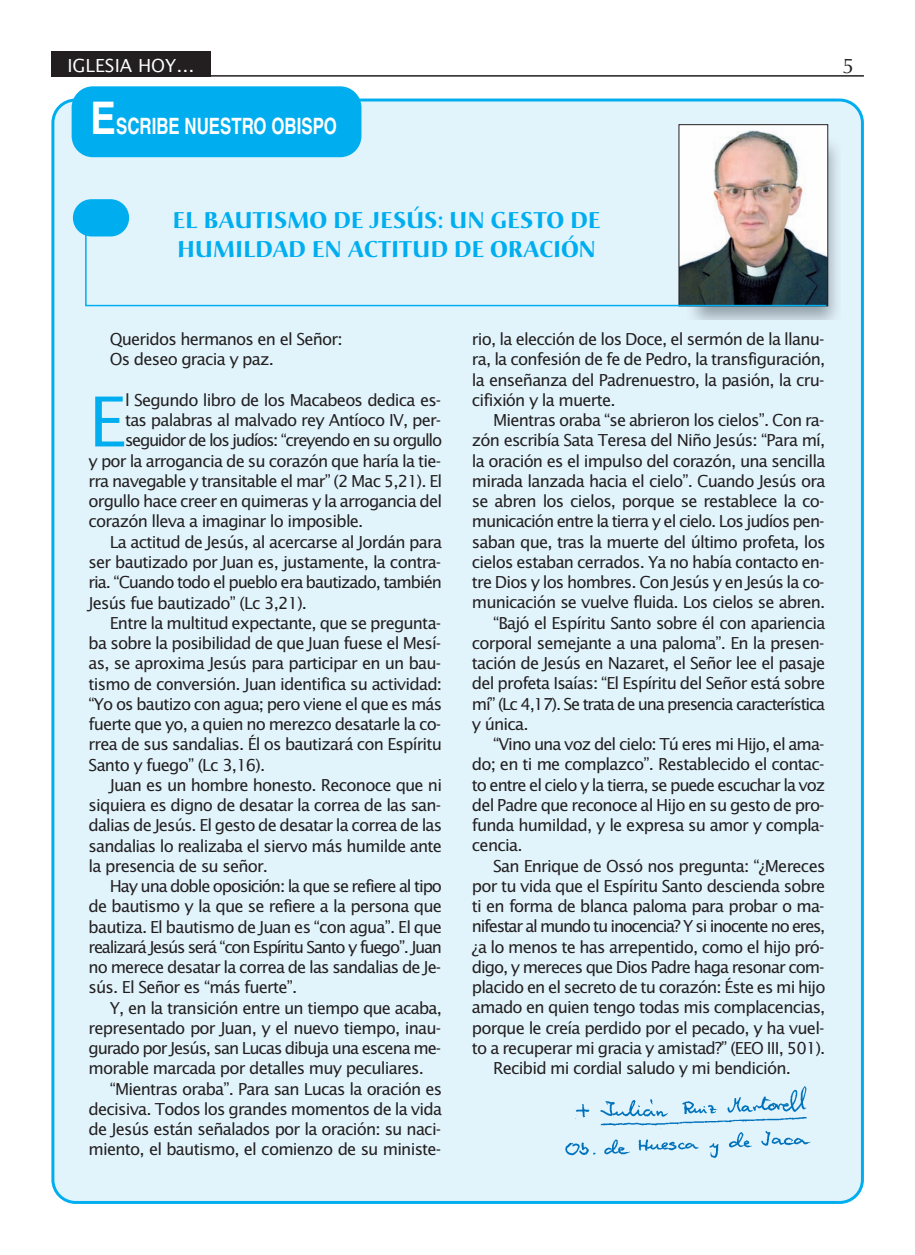
<style>
.page{position:relative;width:915px;height:1255px;background:#fff}
.page>*{position:absolute;margin:0;border:0;box-sizing:border-box;transform-origin:0 0}
.t1{font:69px "Lucida Sans Std";color:#00aeef}
.t2{font:700 22.5px/28.5px "Christiana";letter-spacing:.01em;color:#00aeef}
.t3{font:700 22.5px "Helvetica";color:#fff;scale:.75 1}
.t4{font:21px "Optima";color:#231f20}
.t5{font:18px "Lucida Sans Std";color:#fff}
.t6{font:16.5px/20.2px "Lucida Sans Std";letter-spacing:-.05em;color:#231f20}
.t7{font:16.5px "Lucida Sans Std";letter-spacing:-.08em;color:#231f20}
.t8{font:16.5px "Lucida Sans Std";letter-spacing:-.075em;color:#231f20}
.t9{font:16.5px "Lucida Sans Std";letter-spacing:-.085em;color:#231f20}
.t10{font:16.5px "Lucida Sans Std";letter-spacing:-.07em;color:#231f20}
.s1{font-size:45px}
</style>
<div class="page">
<hr style="left:51px;top:75px;width:812px;height:2px;background:#231f20">
<div style="left:51px;top:51px;width:160px;height:26px;background:#231f20"></div>
<div style="left:51px;top:98px;width:812px;height:1105px;background:#e1f4fc"></div>
<div style="left:72px;top:86px;width:289px;height:71px;background:#00aeef;border-radius:21px"></div>
<div style="left:73px;top:199px;width:56px;height:37px;background:#00aeef;border-radius:19px"></div>
<img style="left:687px;top:138px;width:153px;height:181px">
<img style="left:680px;top:126px;width:145px;height:106px">
<div style="left:678px;top:124px;width:149px;height:182px;border:1px solid #231f20"></div>
<img style="left:556px;top:1084px;width:259px;height:78px">
<svg style="left:84px;top:232px;width:743px;height:75px;background:#c1d6de"></svg>
<p class="t5" style="left:67px;top:58px;width:128px">IGLESIA HOY…</p>
<p class="t4" style="left:842px;top:57px;width:13px">5</p>
<p class="t3" style="left:90px;top:118px;width:330px"><span class="s1">E</span>SCRIBE NUESTRO OBISPO</p>
<p class="t2" style="left:173px;top:208px;width:428px">EL BAUTISMO DE JESÚS: UN GESTO DE<br>HUMILDAD EN ACTITUD DE ORACIÓN</p>
<p class="t6" style="left:110px;top:330px;width:234px">Queridos hermanos en el Señor:<br>Os deseo gracia y paz.</p>
<p class="t1" style="left:89px;top:393px;width:39px">E</p>
<p class="t6" style="left:125px;top:391px;width:318px">l Segundo libro de los Macabeos dedica es-</p>
<p class="t6" style="left:125px;top:411px;width:318px">tas palabras al malvado rey Antíoco IV, per-</p>
<p class="t7" style="left:125px;top:434px;width:318px">seguidor de los judíos: “creyendo en su orgullo</p>
<p class="t6" style="left:89px;top:452px;width:354px">y por la arrogancia de su corazón que haría la tie-</p>
<p class="t6" style="left:89px;top:472px;width:355px">rra navegable y transitable el mar” (2 Mac 5,21). El</p>
<p class="t6" style="left:89px;top:492px;width:355px">orgullo hace creer en quimeras y la arrogancia del</p>
<p class="t6" style="left:89px;top:512px;width:276px">corazón lleva a imaginar lo imposible.</p>
<p class="t6" style="left:110px;top:533px;width:333px">La actitud de Jesús, al acercarse al Jordán para</p>
<p class="t6" style="left:89px;top:553px;width:354px">ser bautizado por Juan es, justamente, la contra-</p>
<p class="t6" style="left:89px;top:573px;width:355px">ria. “Cuando todo el pueblo era bautizado, también</p>
<p class="t6" style="left:89px;top:593px;width:220px">Jesús fue bautizado” (Lc 3,21).</p>
<p class="t6" style="left:110px;top:614px;width:333px">Entre la multitud expectante, que se pregunta-</p>
<p class="t6" style="left:89px;top:634px;width:354px">ba sobre la posibilidad de que Juan fuese el Mesí-</p>
<p class="t6" style="left:89px;top:654px;width:354px">as, se aproxima Jesús para participar en un bau-</p>
<p class="t6" style="left:89px;top:674px;width:355px">tismo de conversión. Juan identifica su actividad:</p>
<p class="t6" style="left:89px;top:695px;width:355px">“Yo os bautizo con agua; pero viene el que es más</p>
<p class="t6" style="left:89px;top:715px;width:354px">fuerte que yo, a quien no merezco desatarle la co-</p>
<p class="t6" style="left:89px;top:735px;width:355px">rrea de sus sandalias. Él os bautizará con Espíritu</p>
<p class="t6" style="left:89px;top:755px;width:178px">Santo y fuego” (Lc 3,16).</p>
<p class="t6" style="left:110px;top:776px;width:333px">Juan es un hombre honesto. Reconoce que ni</p>
<p class="t6" style="left:89px;top:796px;width:354px">siquiera es digno de desatar la correa de las san-</p>
<p class="t6" style="left:89px;top:816px;width:355px">dalias de Jesús. El gesto de desatar la correa de las</p>
<p class="t6" style="left:89px;top:836px;width:355px">sandalias lo realizaba el siervo más humilde ante</p>
<p class="t6" style="left:89px;top:857px;width:181px">la presencia de su señor.</p>
<p class="t10" style="left:110px;top:879px;width:333px">Hay una doble oposición: la que se refiere al tipo</p>
<p class="t6" style="left:89px;top:897px;width:355px">de bautismo y la que se refiere a la persona que</p>
<p class="t6" style="left:89px;top:917px;width:355px">bautiza. El bautismo de Juan es “con agua”. El que</p>
<p class="t7" style="left:89px;top:940px;width:355px">realizará Jesús será “con Espíritu Santo y fuego”. Juan</p>
<p class="t6" style="left:89px;top:958px;width:354px">no merece desatar la correa de las sandalias de Je-</p>
<p class="t6" style="left:89px;top:978px;width:210px">sús. El Señor es “más fuerte”.</p>
<p class="t6" style="left:110px;top:998px;width:333px">Y, en la transición entre un tiempo que acaba,</p>
<p class="t6" style="left:89px;top:1019px;width:354px">representado por Juan, y el nuevo tiempo, inau-</p>
<p class="t6" style="left:89px;top:1039px;width:354px">gurado por Jesús, san Lucas dibuja una escena me-</p>
<p class="t6" style="left:89px;top:1059px;width:337px">morable marcada por detalles muy peculiares.</p>
<p class="t6" style="left:110px;top:1079px;width:333px">“Mientras oraba”. Para san Lucas la oración es</p>
<p class="t6" style="left:89px;top:1100px;width:355px">decisiva. Todos los grandes momentos de la vida</p>
<p class="t6" style="left:89px;top:1120px;width:354px">de Jesús están señalados por la oración: su naci-</p>
<p class="t6" style="left:89px;top:1140px;width:354px">miento, el bautismo, el comienzo de su ministe-</p>
<p class="t6" style="left:472px;top:330px;width:354px">rio, la elección de los Doce, el sermón de la llanu-</p>
<p class="t6" style="left:472px;top:350px;width:355px">ra, la confesión de fe de Pedro, la transfiguración,</p>
<p class="t6" style="left:472px;top:371px;width:354px">la enseñanza del Padrenuestro, la pasión, la cru-</p>
<p class="t6" style="left:472px;top:391px;width:145px">cifixión y la muerte.</p>
<p class="t6" style="left:493px;top:411px;width:333px">Mientras oraba “se abrieron los cielos”. Con ra-</p>
<p class="t6" style="left:472px;top:431px;width:355px">zón escribía Sata Teresa del Niño Jesús: “Para mí,</p>
<p class="t6" style="left:472px;top:451px;width:355px">la oración es el impulso del corazón, una sencilla</p>
<p class="t6" style="left:472px;top:472px;width:355px">mirada lanzada hacia el cielo”. Cuando Jesús ora</p>
<p class="t6" style="left:472px;top:492px;width:354px">se abren los cielos, porque se restablece la co-</p>
<p class="t6" style="left:472px;top:512px;width:354px">municación entre la tierra y el cielo. Los judíos pen-</p>
<p class="t6" style="left:472px;top:532px;width:355px">saban que, tras la muerte del último profeta, los</p>
<p class="t6" style="left:472px;top:553px;width:354px">cielos estaban cerrados. Ya no había contacto en-</p>
<p class="t6" style="left:472px;top:573px;width:354px">tre Dios y los hombres. Con Jesús y en Jesús la co-</p>
<p class="t6" style="left:472px;top:593px;width:355px">municación se vuelve fluida. Los cielos se abren.</p>
<p class="t6" style="left:493px;top:613px;width:333px">“Bajó el Espíritu Santo sobre él con apariencia</p>
<p class="t6" style="left:472px;top:634px;width:354px">corporal semejante a una paloma”. En la presen-</p>
<p class="t6" style="left:472px;top:654px;width:355px">tación de Jesús en Nazaret, el Señor lee el pasaje</p>
<p class="t6" style="left:472px;top:674px;width:355px">del profeta Isaías: “El Espíritu del Señor está sobre</p>
<p class="t8" style="left:472px;top:697px;width:355px">mí” (Lc 4,17). Se trata de una presencia característica</p>
<p class="t6" style="left:472px;top:715px;width:58px">y única.</p>
<p class="t6" style="left:493px;top:735px;width:333px">“Vino una voz del cielo: Tú eres mi Hijo, el ama-</p>
<p class="t6" style="left:472px;top:755px;width:354px">do; en ti me complazco”. Restablecido el contac-</p>
<p class="t6" style="left:472px;top:775px;width:355px">to entre el cielo y la tierra, se puede escuchar la voz</p>
<p class="t6" style="left:472px;top:796px;width:354px">del Padre que reconoce al Hijo en su gesto de pro-</p>
<p class="t6" style="left:472px;top:816px;width:354px">funda humildad, y le expresa su amor y compla-</p>
<p class="t6" style="left:472px;top:836px;width:52px">cencia.</p>
<p class="t6" style="left:493px;top:856px;width:333px">San Enrique de Ossó nos pregunta: “¿Mereces</p>
<p class="t6" style="left:472px;top:877px;width:355px">por tu vida que el Espíritu Santo descienda sobre</p>
<p class="t6" style="left:472px;top:897px;width:354px">ti en forma de blanca paloma para probar o ma-</p>
<p class="t9" style="left:472px;top:919px;width:355px">nifestar al mundo tu inocencia? Y si inocente no eres,</p>
<p class="t6" style="left:472px;top:937px;width:354px">¿a lo menos te has arrepentido, como el hijo pró-</p>
<p class="t6" style="left:472px;top:958px;width:354px">digo, y mereces que Dios Padre haga resonar com-</p>
<p class="t6" style="left:472px;top:978px;width:355px">placido en el secreto de tu corazón: Éste es mi hijo</p>
<p class="t6" style="left:472px;top:998px;width:355px">amado en quien tengo todas mis complacencias,</p>
<p class="t6" style="left:472px;top:1018px;width:354px">porque le creía perdido por el pecado, y ha vuel-</p>
<p class="t6" style="left:472px;top:1039px;width:355px">to a recuperar mi gracia y amistad?” (EEO III, 501).</p>
<p class="t6" style="left:493px;top:1059px;width:299px">Recibid mi cordial saludo y mi bendición.</p>
</div>
